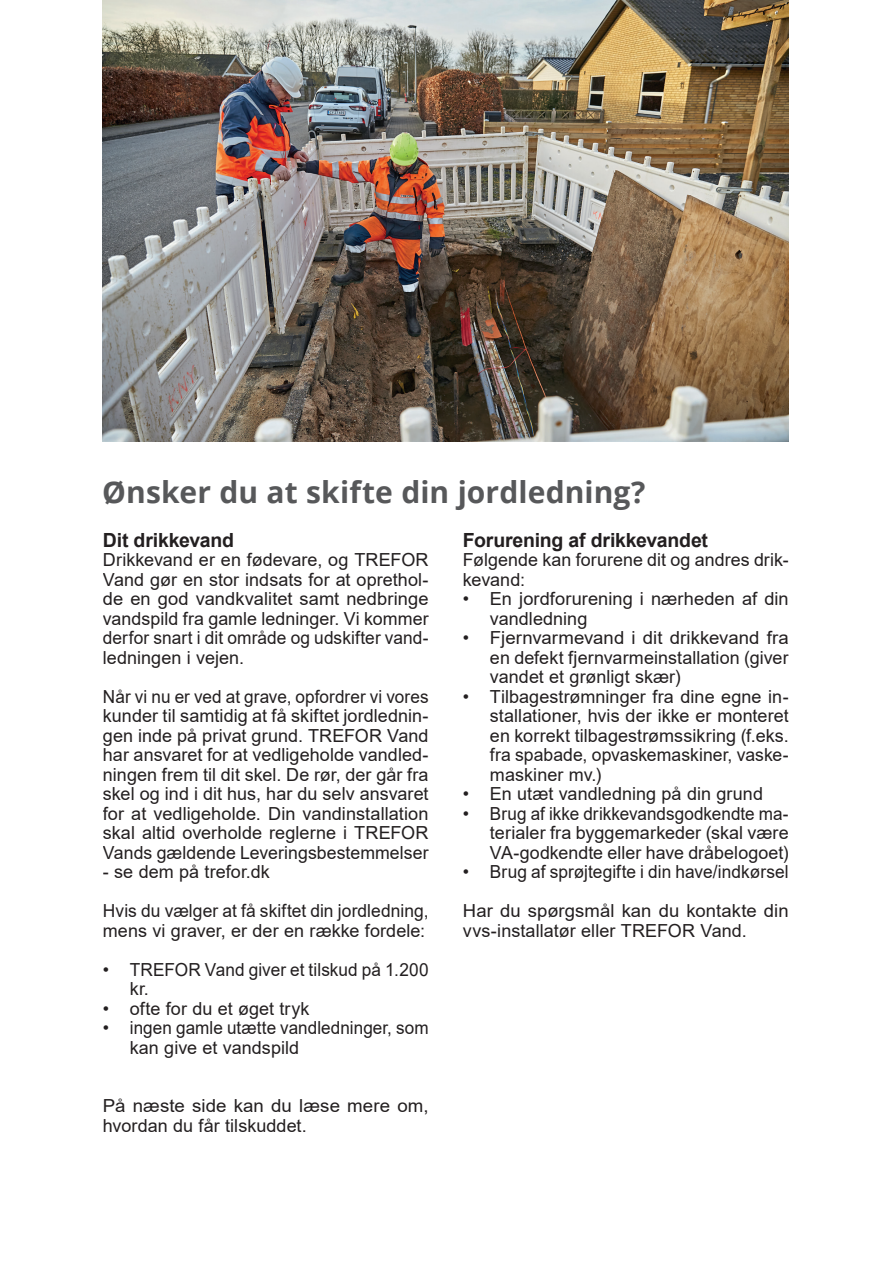
<style>
.page{position:relative;width:893px;height:1263px;background:#fff}
.page>*{position:absolute;margin:0;border:0;box-sizing:border-box;transform-origin:0 0}
.t1{font:700 30px "Open Sans";letter-spacing:.005em;color:#57585a}
.t2{font:700 19.5px "Arial";letter-spacing:-.01em;color:#231f20}
.t3{font:18px/19.5px "Arial";letter-spacing:.005em;color:#231f20}
.t4{font:18px/19.5px "Arial";letter-spacing:.005em;color:#231f20;text-align:justify;scale:.95 1}
.t5{font:18px/19.5px "Arial";letter-spacing:.005em;color:#231f20;scale:1.04 1}
</style>
<div class="page">
<img style="left:102px;top:0;width:686px;height:441px">
<h1 class="t1" style="left:102px;top:471px;width:545px">Ønsker du at skifte din jordledning?</h1>
<p class="t2" style="left:103px;top:526px;width:133px">Dit drikkevand</p>
<p class="t3" style="left:103px;top:550px;width:327px;text-align:justify">Drikkevand er en fødevare, og TREFOR Vand gør en stor indsats for at oprethol&shy;de en god vandkvalitet samt nedbringe vandspild fra gamle ledninger. Vi kommer derfor snart i dit område og udskifter vand&shy;ledningen i vejen.</p>
<p class="t4" style="left:103px;top:686px;width:344px">Når vi nu er ved at grave, opfordrer vi vores kunder til samtidig at få skiftet jordlednin&shy;gen inde på privat grund. TREFOR Vand har ansvaret for at vedligeholde vandled&shy;ningen frem til dit skel. De rør, der går fra skel og ind i dit hus, har du selv ansvaret for at vedligeholde. Din vandinstallation skal altid overholde reglerne i TREFOR Vands gældende Leveringsbestemmelser</p>
<p class="t3" style="left:103px;top:852px;width:327px;line-height:39px">- se dem på trefor.dk<br>Hvis du vælger at få skiftet din jordledning,</p>
<p class="t3" style="left:103px;top:920px;width:324px">mens vi graver, er der en række fordele:</p>
<p class="t3" style="left:130px;top:959px;width:300px;text-indent:-27px">• TREFOR Vand giver et tilskud på 1.200 kr.</p>
<p class="t3" style="left:103px;top:998px;width:208px">• ofte for du et øget tryk</p>
<p class="t3" style="left:130px;top:1018px;width:300px;text-indent:-27px">• ingen gamle utætte vandledninger, som kan give et vandspild</p>
<p class="t5" style="left:103px;top:1096px;width:315px">På næste side kan du læse mere om, hvordan du får tilskuddet.</p>
<p class="t2" style="left:463px;top:526px;width:247px">Forurening af drikkevandet</p>
<p class="t3" style="left:463px;top:550px;width:327px">Følgende kan forurene dit og andres drik&shy;kevand:</p>
<p class="t3" style="left:490px;top:589px;width:300px;text-indent:-27px">• En jordforurening i nærheden af din vandledning</p>
<p class="t3" style="left:490px;top:628px;width:300px;text-align:justify;text-indent:-27px">• Fjernvarmevand i dit drikkevand fra en defekt fjernvarmeinstallation (giver vandet et grønligt skær)</p>
<p class="t3" style="left:490px;top:686px;width:300px;text-align:justify;text-indent:-27px">• Tilbagestrømninger fra dine egne in&shy;stallationer, hvis der ikke er monteret en korrekt tilbagestrømssikring (f.eks. fra spabade, opvaskemaskiner, vaske&shy;maskiner mv.)</p>
<p class="t3" style="left:463px;top:784px;width:302px">• En utæt vandledning på din grund</p>
<p class="t3" style="left:490px;top:803px;width:300px;text-align:justify;text-indent:-27px">• Brug af ikke drikkevandsgodkendte ma&shy;terialer fra byggemarkeder (skal være VA-godkendte eller have dråbelogoet)</p>
<p class="t3" style="left:463px;top:852px;width:327px;line-height:39px">• Brug af sprøjtegifte i din have/indkørsel<br>Har du spørgsmål kan du kontakte din</p>
<p class="t3" style="left:463px;top:920px;width:285px">vvs-installatør eller TREFOR Vand.</p>
</div>
